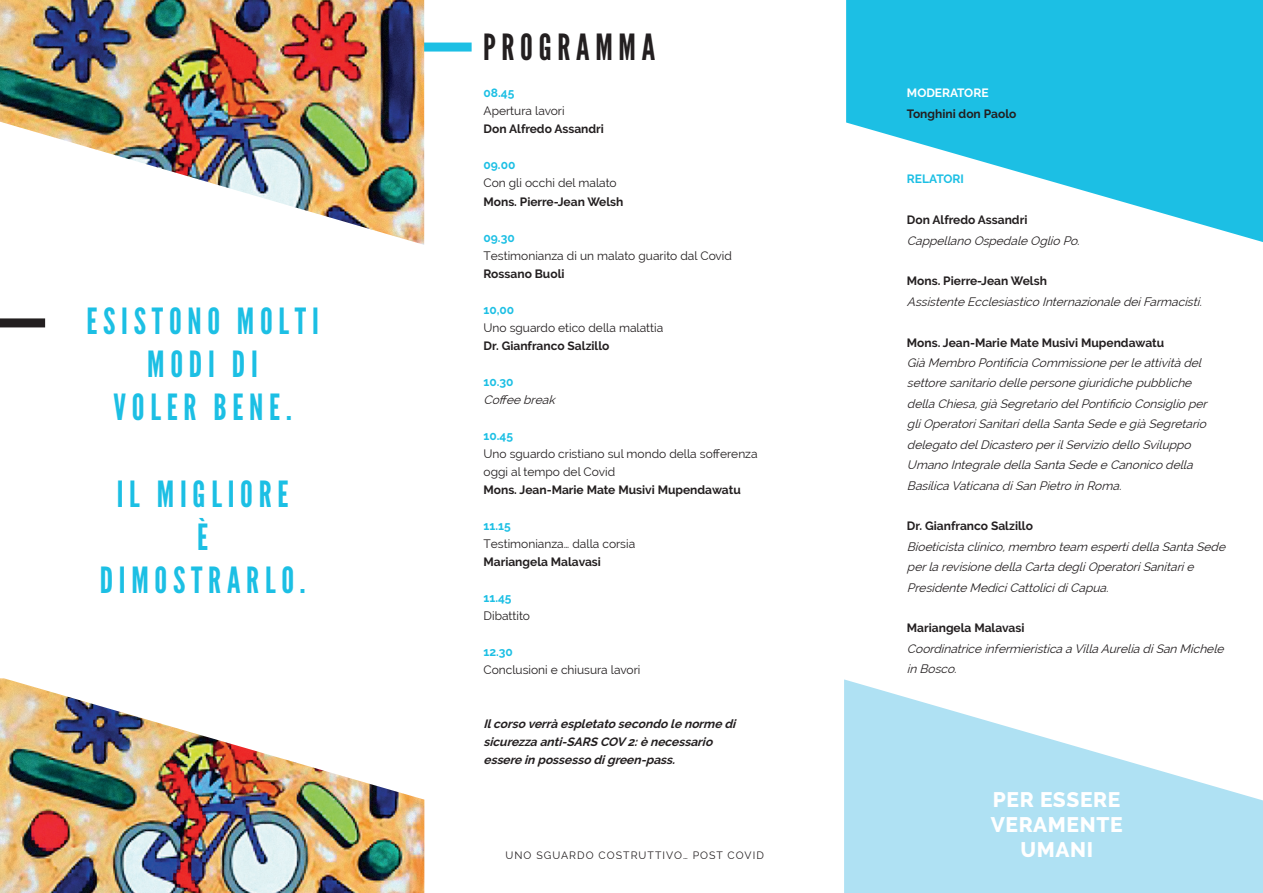
<style>
.page{position:relative;width:1263px;height:893px;background:#fff}
.page>*{position:absolute;margin:0;border:0;box-sizing:border-box;transform-origin:0 0}
.t1{font:36px/43.2px "League Gothic";letter-spacing:.16em;color:#1cbfe4;text-align:center}
.t2{font:36px "League Gothic";letter-spacing:.16em;color:#231f20}
.t3{font:800 21px/25.2px "Raleway";letter-spacing:.03em;color:#fff;text-align:center}
.t4{font:italic 12px/20.4px "Raleway";color:#231f20}
.t5{font:700 12px "Raleway";color:#231f20}
.t6{font:12px/18px "Raleway";color:#231f20}
.t7{font:italic 700 12px/18px "Raleway";color:#231f20}
.t8{font:700 12px "Raleway";color:#1cbfe4}
.t9{font:700 12px "Raleway";color:#fff}
.t10{font:10.5px "Raleway";letter-spacing:.1em;color:#231f20}
</style>
<div class="page">
<div style="left:424px;top:43px;width:48px;height:9px;background:#1cbfe4"></div>
<svg style="left:846px;top:0;width:417px;height:242px;fill:#1cbfe4"></svg>
<img style="left:0;top:0;width:424px;height:245px">
<svg style="left:844px;top:679px;width:419px;height:213px;fill:#afe1f3"></svg>
<img style="left:0;top:678px;width:424px;height:214px">
<div style="left:0;top:318px;width:45px;height:9px;background:#231f20"></div>
<h1 class="t1" style="left:86px;top:299px;width:234px">ESISTONO MOLTI<br>MODI DI<br>VOLER BENE.</h1>
<h1 class="t1" style="left:100px;top:472px;width:207px">IL MIGLIORE<br>È<br>DIMOSTRARLO.</h1>
<h1 class="t2" style="left:483px;top:26px;width:174px">PROGRAMMA</h1>
<p class="t8" style="left:484px;top:86px;width:32px">08.45</p>
<p class="t6" style="left:484px;top:102px;width:83px">Apertura lavori</p>
<p class="t5" style="left:484px;top:122px;width:122px">Don Alfredo Assandri</p>
<p class="t8" style="left:484px;top:158px;width:33px">09.00</p>
<p class="t6" style="left:484px;top:174px;width:135px">Con gli occhi del malato</p>
<p class="t5" style="left:484px;top:194px;width:141px">Mons. Pierre-Jean Welsh</p>
<p class="t8" style="left:484px;top:230px;width:33px">09.30</p>
<p class="t6" style="left:484px;top:246px;width:250px">Testimonianza di un malato guarito dal Covid</p>
<p class="t5" style="left:484px;top:266px;width:82px">Rossano Buoli</p>
<p class="t8" style="left:484px;top:302px;width:32px">10,00</p>
<p class="t6" style="left:484px;top:318px;width:181px">Uno sguardo etico della malattia</p>
<p class="t5" style="left:484px;top:338px;width:127px">Dr. Gianfranco Salzillo</p>
<p class="t8" style="left:484px;top:374px;width:32px">10.30</p>
<p class="t4" style="left:484px;top:389px;width:77px">Coffee break</p>
<p class="t8" style="left:484px;top:428px;width:31px">10.45</p>
<p class="t6" style="left:484px;top:444px;width:276px">Uno sguardo cristiano sul mondo della sofferenza oggi al tempo del Covid</p>
<p class="t5" style="left:484px;top:482px;width:259px">Mons. Jean-Marie Mate Musivi Mupendawatu</p>
<p class="t8" style="left:484px;top:518px;width:29px">11.15</p>
<p class="t6" style="left:484px;top:534px;width:153px">Testimonianza… dalla corsia</p>
<p class="t5" style="left:484px;top:554px;width:119px">Mariangela Malavasi</p>
<p class="t8" style="left:484px;top:590px;width:30px">11.45</p>
<p class="t6" style="left:484px;top:606px;width:48px">Dibattito</p>
<p class="t8" style="left:484px;top:644px;width:31px">12.30</p>
<p class="t6" style="left:484px;top:660px;width:159px">Conclusioni e chiusura lavori</p>
<p class="t7" style="left:484px;top:714px;width:257px">Ilcorso verrà espletato secondo le norme di sicurezza anti-SARS COV 2:è necessario essere in possesso digreen-pass.</p>
<p class="t10" style="left:505px;top:849px;width:260px">UNO SGUARDO COSTRUTTIVO… POST COVID</p>
<p class="t9" style="left:907px;top:86px;width:83px">MODERATORE</p>
<p class="t5" style="left:907px;top:107px;width:111px">Tonghini don Paolo</p>
<p class="t8" style="left:907px;top:172px;width:58px">RELATORI</p>
<p class="t5" style="left:907px;top:213px;width:122px">Don Alfredo Assandri</p>
<p class="t4" style="left:907px;top:230px;width:178px">Cappellano Ospedale Oglio Po.</p>
<p class="t5" style="left:907px;top:274px;width:141px">Mons. Pierre-Jean Welsh</p>
<p class="t4" style="left:907px;top:291px;width:300px">Assistente Ecclesiastico Internazionale deiFarmacisti.</p>
<p class="t5" style="left:907px;top:335px;width:259px">Mons. Jean-Marie Mate Musivi Mupendawatu</p>
<p class="t4" style="left:907px;top:352px;width:305px">GiàMembro PontificiaCommissione perle attivitàdel settore sanitario delle persone giuridiche pubbliche dellaChiesa,giàSegretario delPontificio Consiglio per gliOperatoriSanitaridellaSantaSede e giàSegretario delegato delDicastero perilServizio dello Sviluppo Umano Integrale dellaSantaSede e Canonico della BasilicaVaticanadiSan Pietro in Roma.</p>
<p class="t5" style="left:907px;top:519px;width:127px">Dr. Gianfranco Salzillo</p>
<p class="t4" style="left:907px;top:536px;width:323px">Bioeticistaclinico,membro team espertidellaSantaSede perlarevisione dellaCartadegliOperatoriSanitarie<br>Presidente MediciCattolicidiCapua.</p>
<p class="t5" style="left:907px;top:621px;width:119px">Mariangela Malavasi</p>
<p class="t4" style="left:907px;top:638px;width:322px">Coordinatrice infermieristicaaVillaAureliadiSan Michele in Bosco.</p>
<h2 class="t3" style="left:991px;top:786px;width:133px">PER ESSERE<br>VERAMENTE<br>UMANI</h2>
</div>
